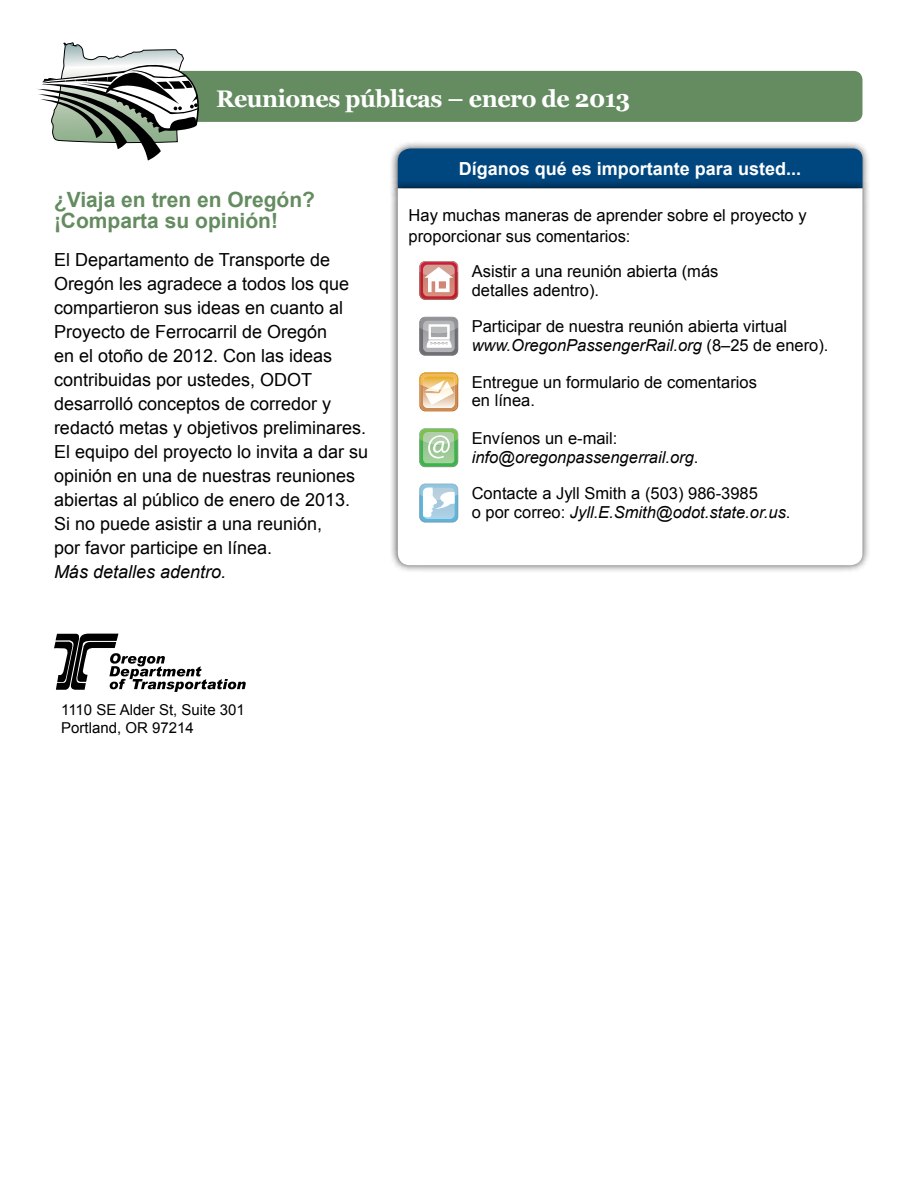
<style>
.page{position:relative;width:918px;height:1188px;background:#fff}
.page>*{position:absolute;margin:0;border:0;box-sizing:border-box;transform-origin:0 0}
.t1{font:700 24px "Georgia";letter-spacing:-.02em;color:#fff}
.t2{font:700 21px/21px "Arial";color:#648c60}
.t3{font:18px/24px "Arial";color:#000}
.t4{font:700 18px "Arial";color:#fff}
.t5{font:italic 18px "Arial";color:#000}
.t6{font:16.5px/18.8px "Arial";color:#000}
.t7{font:italic 16.5px/18.8px "Arial";color:#000}
.t8{font:15px/18px "Arial";color:#000}
.s1{font-style:italic}
.s2{font-style:normal}
</style>
<div class="page">
<div style="left:390px;top:141px;width:480px;height:55px;background:#000;opacity:.75"></div>
<div style="left:397px;top:148px;width:466px;height:32px;background:#00467f"></div>
<div style="left:390px;top:180px;width:481px;height:393px;background:#000;opacity:.75"></div>
<svg style="left:398px;top:188px;width:464px;height:377px"></svg>
<svg style="left:54px;top:634px;width:192px;height:58px"></svg>
<div style="left:69px;top:71px;width:793px;height:51px;background:#648c60;border-radius:9px"></div>
<svg style="left:37px;top:42px;width:172px;height:118px"></svg>
<svg style="left:419px;top:261px;width:39px;height:39px"></svg>
<svg style="left:419px;top:317px;width:39px;height:39px;background:#b0b1b4"></svg>
<svg style="left:419px;top:373px;width:39px;height:38px"></svg>
<svg style="left:419px;top:428px;width:39px;height:39px;background:#99cb93"></svg>
<svg style="left:419px;top:484px;width:39px;height:38px"></svg>
<h1 class="t1" style="left:216px;top:83px;width:416px">Reuniones públicas – enero de 2013</h1>
<p class="t2" style="left:54px;top:190px;width:263px">¿Viaja en tren en Oregón? ¡Comparta su opinión!</p>
<p class="t3" style="left:54px;top:248px;width:316px">El Departamento de Transporte de Oregón les agradece a todos los que compartieron sus ideas en cuanto al Proyecto de Ferrocarril de Oregón<br>en el otoño de 2012. Con las ideas contribuidas por ustedes, ODOT desarrolló conceptos de corredor y redactó metas y objetivos preliminares.<br>El equipo del proyecto lo invita a dar su opinión en una de nuestras reuniones abiertas al público de enero de 2013.<br>Si no puede asistir a una reunión,<br>por favor participe en línea.</p>
<p class="t5" style="left:54px;top:560px;width:174px">Más detalles adentro.</p>
<p class="t4" style="left:459px;top:157px;width:344px">Díganos qué es importante para usted...</p>
<p class="t6" style="left:409px;top:205px;width:399px;line-height:21px">Hay muchas maneras de aprender sobre el proyecto y proporcionar sus comentarios:</p>
<p class="t6" style="left:472px;top:262px;width:248px">Asistir a una reunión abierta (más detalles adentro).</p>
<p class="t6" style="left:472px;top:317px;width:358px">Participar de nuestra reunión abierta virtual <span class="s1">www.OregonPassengerRail.org</span> (8–25 de enero).</p>
<p class="t6" style="left:472px;top:373px;width:287px">Entregue un formulario de comentarios en línea.</p>
<p class="t7" style="left:472px;top:429px;width:228px"><span class="s2">Envíenos un e-mail: </span>info@oregonpassengerrail.org<span class="s2">.</span></p>
<p class="t6" style="left:472px;top:484px;width:320px">Contacte a Jyll Smith a (503) 986-3985<br>o por correo: <span class="s1">Jyll.E.Smith@odot.state.or.us</span>.</p>
<p class="t8" style="left:61px;top:701px;width:185px">1110 SE Alder St, Suite 301<br>Portland, OR 97214</p>
</div>
